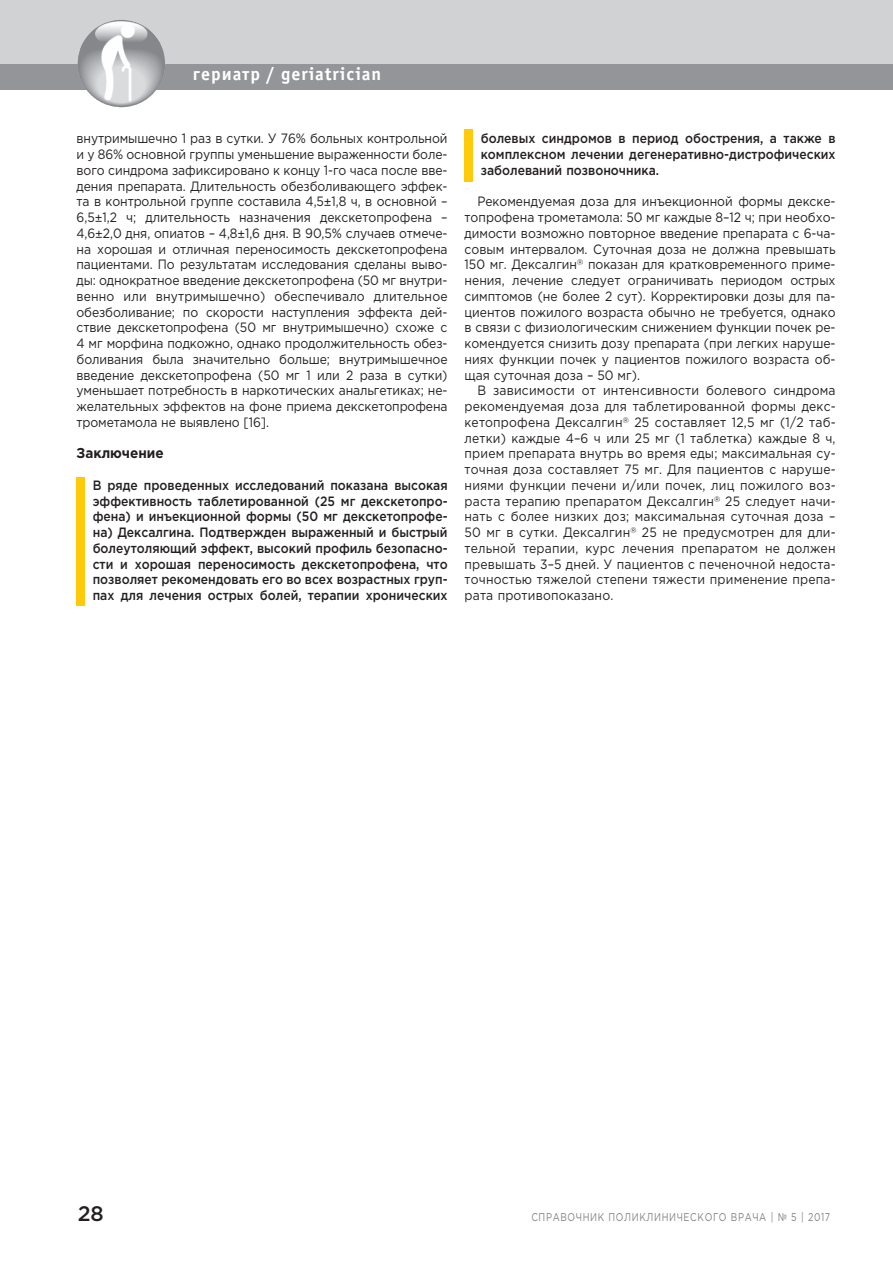
<style>
.page{position:relative;width:893px;height:1263px;background:#fff}
.page>*{position:absolute;margin:0;border:0;box-sizing:border-box;transform-origin:0 0}
.t1{font:500 21px "Gotham Pro";color:#231f20}
.t2{font:700 18px "Officina Sans C";letter-spacing:.055em;color:#fff}
.t3{font:700 14.25px "Gotham Pro";color:#231f20;scale:.95 1}
.t4{font:13.5px/15.8px "Gotham Pro";color:#231f20;text-align:justify;scale:.9 1}
.t5{font:500 13.5px/15.8px "Gotham Pro";color:#231f20;text-align:justify;scale:.9 1}
.t6{font:11.25px "Gotham Pro";letter-spacing:.07em;color:#808285;scale:.8 1}
</style>
<div class="page">
<div style="left:0;top:0;width:893px;height:81px;background:#d1d2d4"></div>
<div style="left:0;top:64px;width:893px;height:26px;background:#939598"></div>
<img style="left:78px;top:20px;width:87px;height:87px">
<div style="left:77px;top:477px;width:8px;height:128px;background:#feca0a"></div>
<div style="left:465px;top:129px;width:8px;height:53px;background:#feca0a"></div>
<h2 class="t2" style="left:193px;top:64px;width:190px">гериатр / geriatrician</h2>
<p class="t4" style="left:77px;top:131px;width:414px">внутримышечно 1 раз в сутки. У 76% больных контрольной и у 86% основной группы уменьшение выраженности боле&shy;вого синдрома зафиксировано к концу 1-го часа после вве&shy;дения препарата. Длительность обезболивающего эффек&shy;та в контрольной группе составила 4,5±1,8 ч, в основной – 6,5±1,2 ч; длительность назначения декскетопрофена – 4,6±2,0 дня, опиатов – 4,8±1,6 дня. В 90,5% случаев отмече&shy;на хорошая и отличная переносимость декскетопрофена пациентами. По результатам исследования сделаны выво&shy;ды: однократное введение декскетопрофена (50 мг внутри&shy;венно или внутримышечно) обеспечивало длительное обезболивание; по скорости наступления эффекта дей&shy;ствие декскетопрофена (50 мг внутримышечно) схоже с 4 мг морфина подкожно, однако продолжительность обез&shy;боливания была значительно больше; внутримышечное введение декскетопрофена (50 мг 1 или 2 раза в сутки) уменьшает потребность в наркотических анальгетиках; не&shy;желательных эффектов на фоне приема декскетопрофена трометамола не выявлено [16].</p>
<p class="t3" style="left:77px;top:445px;width:93px">Заключение</p>
<p class="t5" style="left:93px;top:477px;width:396px">В ряде проведенных исследований показана высокая эффективность таблетированной (25 мг декскетопро&shy;фена) и инъекционной формы (50 мг декскетопрофе&shy;на) Дексалгина. Подтвержден выраженный и быстрый болеутоляющий эффект, высокий профиль безопасно&shy;сти и хорошая переносимость декскетопрофена, что позволяет рекомендовать его во всех возрастных груп&shy;пах для лечения острых болей, терапии хронических</p>
<p class="t5" style="left:481px;top:131px;width:396px">болевых синдромов в период обострения, а также в комплексном лечении дегенеративно-дистрофических заболеваний позвоночника.</p>
<p class="t4" style="left:465px;top:194px;width:414px;text-indent:13px">Рекомендуемая доза для инъекционной формы декске&shy;топрофена трометамола: 50 мг каждые 8–12 ч; при необхо&shy;димости возможно повторное введение препарата с 6-ча&shy;совым интервалом. Суточная доза не должна превышать 150 мг. Дексалгин<sup>®</sup> показан для кратковременного приме&shy;нения, лечение следует ограничивать периодом острых симптомов (не более 2 сут). Корректировки дозы для па&shy;циентов пожилого возраста обычно не требуется, однако в связи с физиологическим снижением функции почек ре&shy;комендуется снизить дозу препарата (при легких наруше&shy;ниях функции почек у пациентов пожилого возраста об&shy;щая суточная доза – 50 мг).</p>
<p class="t4" style="left:465px;top:383px;width:414px;text-indent:13px">В зависимости от интенсивности болевого синдрома рекомендуемая доза для таблетированной формы декс&shy;кетопрофена Дексалгин<sup>®</sup> 25 составляет 12,5 мг (1/2 таб&shy;летки) каждые 4–6 ч или 25 мг (1 таблетка) каждые 8 ч, прием препарата внутрь во время еды; максимальная су&shy;точная доза составляет 75 мг. Для пациентов с наруше&shy;ниями функции печени и/или почек, лиц пожилого воз&shy;раста терапию препаратом Дексалгин<sup>®</sup> 25 следует начи&shy;нать с более низких доз; максимальная суточная доза – 50 мг в сутки. Дексалгин<sup>®</sup> 25 не предусмотрен для дли&shy;тельной терапии, курс лечения препаратом не должен превышать 3–5 дней. У пациентов с печеночной недоста&shy;точностью тяжелой степени тяжести применение препа&shy;рата противопоказано.</p>
<h1 class="t1" style="left:78px;top:1202px;width:28px">28</h1>
<p class="t6" style="left:531px;top:1211px;width:375px">СПРАВОЧНИК ПОЛИКЛИНИЧЕСКОГО ВРАЧА | № 5 | 2017</p>
</div>
